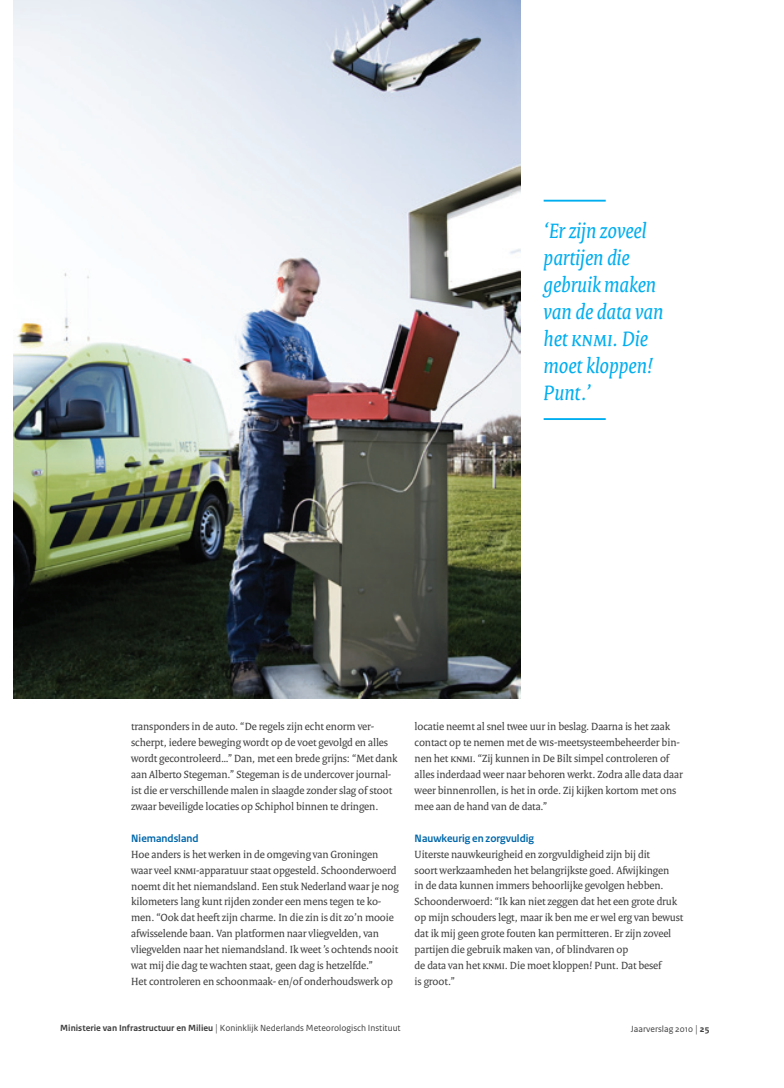
<style>
.page{position:relative;width:784px;height:1088px;background:#fff}
.page>*{position:absolute;margin:0;border:0;box-sizing:border-box;transform-origin:0 0}
.t1{font:italic 22.5px/27px "Rijksoverheid Serif";color:#00aeef}
.t2{font:11.25px/16px "Rijksoverheid Serif";letter-spacing:-.01em;color:#3e3e3f}
.t3{font:700 11.25px "Rijksoverheid Sans Heading";color:#0067aa}
.t4{font:9.38px "Rijksoverheid Sans Text";color:#3e3e3f}
.s1{font-weight:700}
.s2{font-family:"Rijksoverheid Serif"}
</style>
<div class="page">
<img style="left:13px;top:0;width:507px;height:698px">
<hr style="left:543px;top:200px;width:62px;height:2px;background:#00aeef">
<hr style="left:543px;top:418px;width:62px;height:2px;background:#00aeef">
<h1 class="t1" style="left:543px;top:217px;width:121px">‘Er zijn zoveel partijen die gebruik maken van de data van het KNMI. Die moet kloppen!<br>Punt.’</h1>
<p class="t2" style="left:131px;top:718px;width:267px">transponders in de auto. “De regels zijn echt enorm ver&shy;scherpt, iedere beweging wordt op de voet gevolgd en alles wordt gecontroleerd…” Dan, met een brede grijns: “Met dank aan Alberto Stegeman.” Stegeman is de undercover journal&shy;ist die er verschillende malen in slaagde zonder slag of stoot zwaar beveiligde locaties op Schiphol binnen te dringen.</p>
<p class="t3" style="left:131px;top:832px;width:69px">Niemandsland</p>
<p class="t2" style="left:131px;top:846px;width:269px">Hoe anders is het werken in de omgeving van Groningen waar veel KNMI-apparatuur staat opgesteld. Schoonderwoerd noemt dit het niemandsland. Een stuk Nederland waar je nog kilometers lang kunt rijden zonder een mens tegen te ko&shy;men. “Ook dat heeft zijn charme. In die zin is dit zo’n mooie afwisselende baan. Van platformen naar vliegvelden, van vliegvelden naar het niemandsland. Ik weet ’s ochtends nooit wat mij die dag te wachten staat, geen dag is hetzelfde.”<br>Het controleren en schoonmaak- en/of onderhoudswerk op</p>
<p class="t2" style="left:414px;top:718px;width:269px">locatie neemt al snel twee uur in beslag. Daarna is het zaak contact op te nemen met de WIS-meetsysteembeheerder bin&shy;nen het KNMI. “Zij kunnen in De Bilt simpel controleren of alles inderdaad weer naar behoren werkt. Zodra alle data daar weer binnenrollen, is het in orde. Zij kijken kortom met ons mee aan de hand van de data.”</p>
<p class="t3" style="left:414px;top:831px;width:121px">Nauwkeurig en zorgvuldig</p>
<p class="t2" style="left:414px;top:846px;width:270px">Uiterste nauwkeurigheid en zorgvuldigheid zijn bij dit<br>soort werkzaamheden het belangrijkste goed. Afwijkingen<br>in de data kunnen immers behoorlijke gevolgen hebben.<br>Schoonderwoerd: “Ik kan niet zeggen dat het een grote druk op mijn schouders legt, maar ik ben me er wel erg van bewust dat ik mij geen grote fouten kan permitteren. Er zijn zoveel partijen die gebruik maken van, of blindvaren op<br>de data van het KNMI. Die moet kloppen! Punt. Dat besef<br>is groot.”</p>
<p class="t4" style="left:60px;top:1022px;width:342px"><span class="s1">Ministerie van Infrastructuur en Milieu</span> <span class="s2">|</span> Koninklijk Nederlands Meteorologisch Instituut</p>
<p class="t4" style="left:630px;top:1023px;width:80px">Jaarverslag 2010 <span class="s2">|</span> <span class="s1">25</span></p>
</div>
